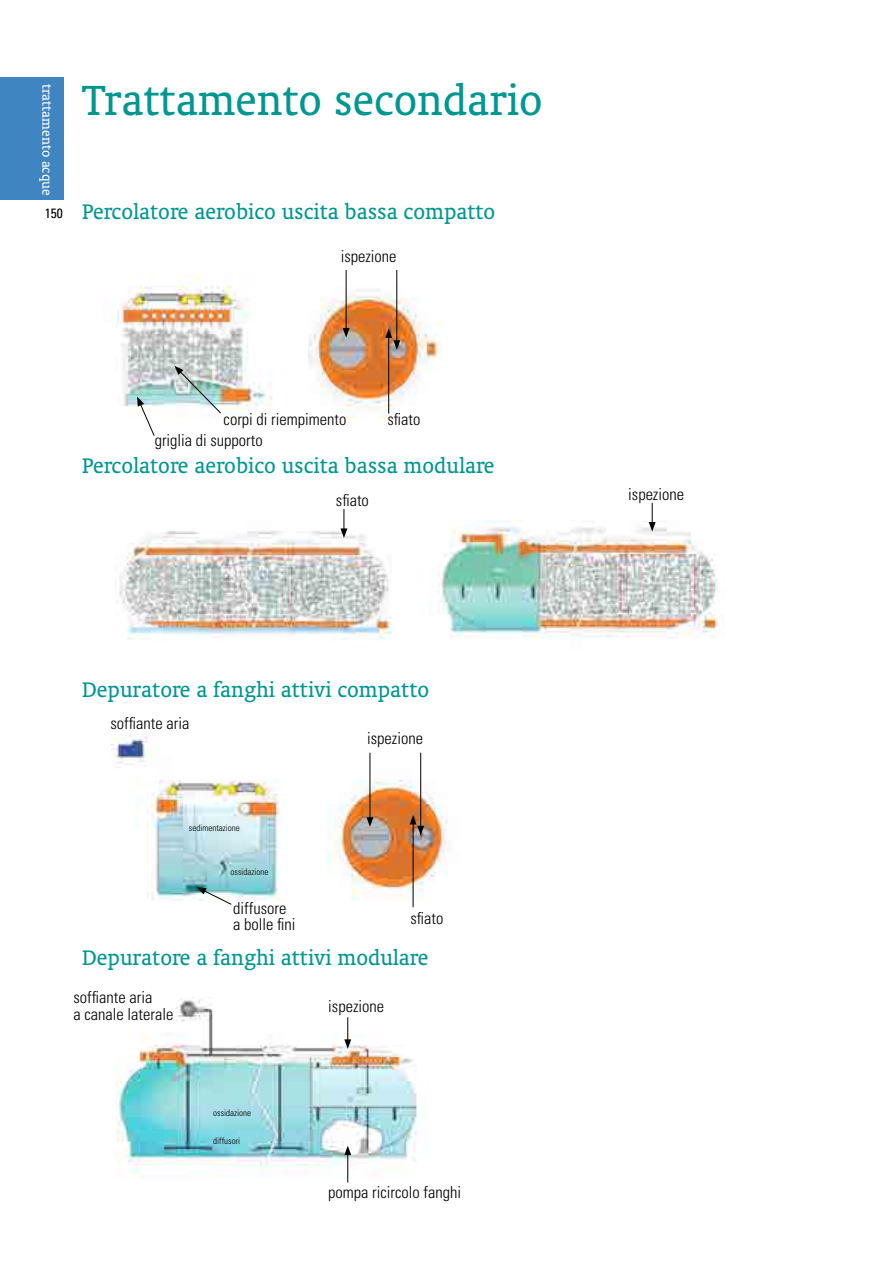
<style>
.page{position:relative;width:893px;height:1263px;background:#fff}
.page>*{position:absolute;margin:0;border:0;box-sizing:border-box;transform-origin:0 0}
.t1{font:48px "Oranda BT";color:#009790}
.t2{font:24px "Oranda BT";color:#009790}
.t3{font:300 condensed 16.5px/16.5px "Univers";color:#000}
.t4{font:15px "Oranda BT";color:#fff}
.t5{font:condensed 13.5px "Univers";color:#000}
.t6{font:300 condensed 9px "Univers";color:#000}
</style>
<div class="page">
<div style="left:0;top:78px;width:64px;height:122px;background:#3e85c1"></div>
<img style="left:110px;top:270px;width:330px;height:148px">
<img style="left:117px;top:528px;width:275px;height:112px">
<img style="left:428px;top:520px;width:290px;height:119px">
<img style="left:111px;top:733px;width:337px;height:173px">
<img style="left:116px;top:999px;width:312px;height:184px">
<svg style="left:137px;top:396px;width:18px;height:40px"></svg>
<img style="left:174px;top:366px;width:48px;height:48px">
<hr style="left:346px;top:270px;width:1px;height:60px;background:#000">
<svg style="left:343px;top:328px;width:7px;height:10px"></svg>
<hr style="left:396px;top:270px;width:1px;height:73px;background:#000">
<hr style="left:388px;top:336px;width:1px;height:78px;background:#000">
<svg style="left:385px;top:328px;width:15px;height:22px"></svg>
<svg style="left:340px;top:509px;width:7px;height:29px"></svg>
<svg style="left:197px;top:887px;width:35px;height:18px"></svg>
<svg style="left:649px;top:503px;width:7px;height:28px"></svg>
<hr style="left:370px;top:753px;width:1px;height:67px;background:#000">
<svg style="left:366px;top:817px;width:7px;height:10px"></svg>
<svg style="left:344px;top:1017px;width:7px;height:32px"></svg>
<svg style="left:344px;top:1145px;width:7px;height:37px"></svg>
<hr style="left:420px;top:753px;width:1px;height:75px;background:#000">
<hr style="left:413px;top:822px;width:1px;height:85px;background:#000">
<svg style="left:410px;top:815px;width:14px;height:20px"></svg>
<p class="t4" style="left:56px;top:84px;width:113px;rotate:90deg">trattamento acque</p>
<p class="t5" style="left:45px;top:205px;width:19px">150</p>
<h1 class="t1" style="left:82px;top:73px;width:462px">Trattamento secondario</h1>
<h2 class="t2" style="left:82px;top:198px;width:415px">Percolatore aerobico uscita bassa compatto</h2>
<p class="t3" style="left:341px;top:248px;width:57px">ispezione</p>
<p class="t3" style="left:224px;top:411px;width:124px">corpi di riempimento</p>
<p class="t3" style="left:387px;top:411px;width:34px">sfiato</p>
<p class="t3" style="left:155px;top:432px;width:110px">griglia di supporto</p>
<h2 class="t2" style="left:82px;top:452px;width:414px">Percolatore aerobico uscita bassa modulare</h2>
<p class="t3" style="left:336px;top:492px;width:34px">sfiato</p>
<h2 class="t2" style="left:82px;top:676px;width:348px">Depuratore a fanghi attivi compatto</h2>
<p class="t3" style="left:111px;top:715px;width:80px">soffiante aria</p>
<p class="t6" style="left:189px;top:822px;width:52px">sedimentazione</p>
<p class="t6" style="left:231px;top:867px;width:39px">ossidazione</p>
<p class="t3" style="left:233px;top:900px;width:64px">diffusore a bolle fini</p>
<p class="t3" style="left:367px;top:730px;width:57px">ispezione</p>
<p class="t3" style="left:410px;top:910px;width:34px">sfiato</p>
<h2 class="t2" style="left:82px;top:944px;width:348px">Depuratore a fanghi attivi modulare</h2>
<p class="t3" style="left:74px;top:989px;width:101px">soffiante aria<br>a canale laterale</p>
<p class="t6" style="left:213px;top:1107px;width:39px">ossidazione</p>
<p class="t6" style="left:213px;top:1135px;width:28px">diffusori</p>
<p class="t3" style="left:328px;top:998px;width:57px">ispezione</p>
<p class="t3" style="left:328px;top:1184px;width:134px">pompa ricircolo fanghi</p>
<p class="t3" style="left:628px;top:486px;width:57px">ispezione</p>
</div>
